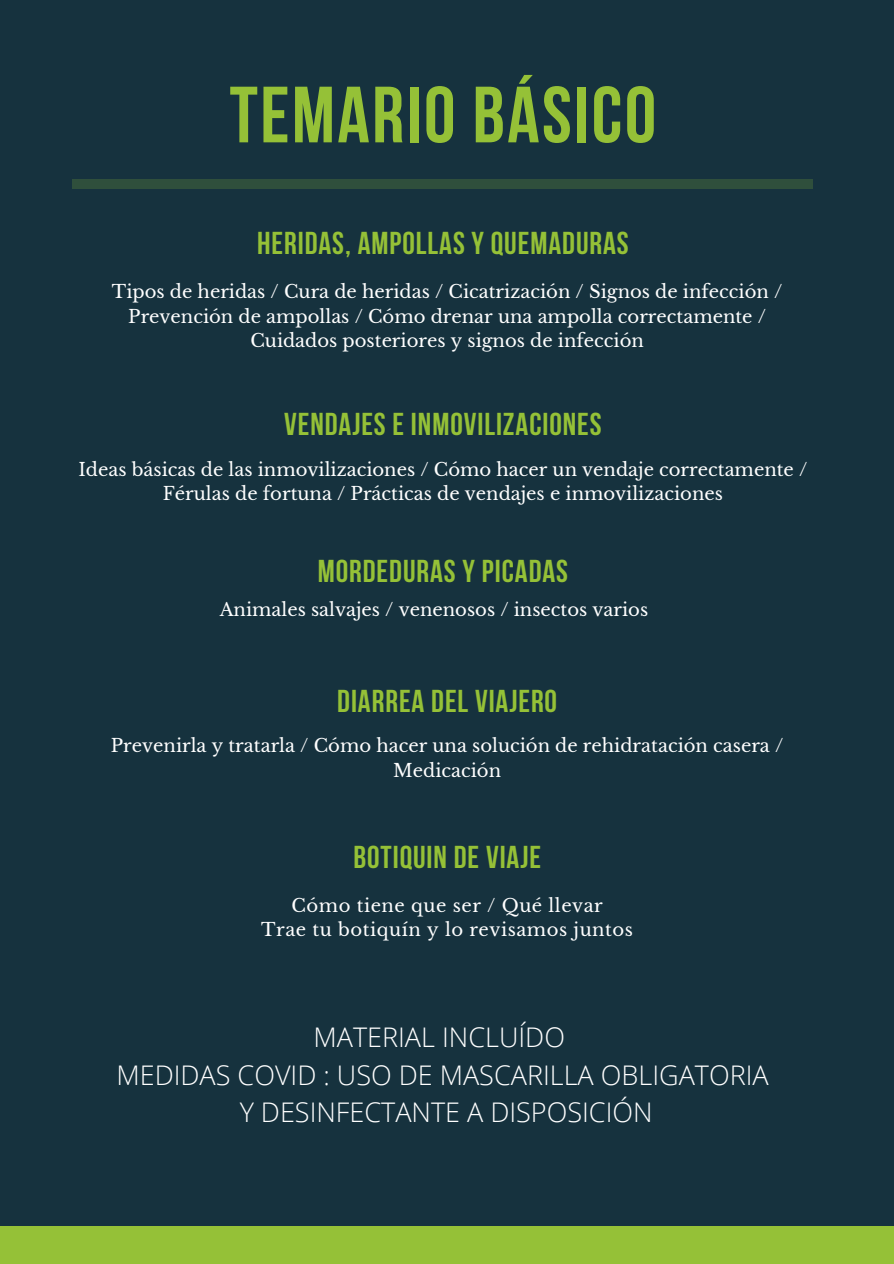
<style>
.page{position:relative;width:894px;height:1264px;background:#fff}
.page>*{position:absolute;margin:0;border:0;box-sizing:border-box;transform-origin:0 0}
.t1{font:700 79.5px "Bebas Neue";letter-spacing:.03em;color:#95c137}
.t2{font:700 31.5px "Bebas Neue";letter-spacing:.03em;color:#95c137}
.t3{font:300 27px "Open Sans";color:#fff}
.t4{font:18px/24.8px "Libre Baskerville";color:#fff;text-align:center}
.t5{font:18px "Libre Baskerville";letter-spacing:.03em;color:#fff}
</style>
<div class="page">
<div style="left:0;top:0;width:893px;height:1226px;background:#16323e"></div>
<div style="left:72px;top:180px;width:740px;height:9px;background:#2f4f3c"></div>
<div style="left:0;top:1226px;width:893px;height:37px;background:#95c137"></div>
<p class="t1" style="left:229px;top:83px;width:428px">TEMARIO BÁSICO</p>
<p class="t2" style="left:257px;top:231px;width:373px">HERIDAS, AMPOLLAS Y QUEMADURAS</p>
<p class="t4" style="left:112px;top:279px;width:671px">Tipos de heridas / Cura de heridas / Cicatrización / Signos de infección /</p>
<p class="t4" style="left:128px;top:304px;width:639px">Prevención de ampollas / Cómo drenar una ampolla correctamente /</p>
<p class="t4" style="left:250px;top:328px;width:395px">Cuidados posteriores y signos de infección</p>
<p class="t2" style="left:284px;top:411px;width:319px">VENDAJES E INMOVILIZACIONES</p>
<p class="t4" style="left:78px;top:457px;width:730px">Ideas básicas de las inmovilizaciones / Cómo hacer un vendaje correctamente /</p>
<p class="t4" style="left:163px;top:481px;width:561px">Férulas de fortuna / Prácticas de vendajes e inmovilizaciones</p>
<p class="t2" style="left:317px;top:558px;width:252px">MORDEDURAS Y PICADAS</p>
<p class="t4" style="left:220px;top:597px;width:430px">Animales salvajes / venenosos / insectos varios</p>
<p class="t2" style="left:337px;top:688px;width:221px">DIARREA DEL VIAJERO</p>
<p class="t4" style="left:111px;top:733px;width:673px">Prevenirla y tratarla / Cómo hacer una solución de rehidratación casera /<br>Medicación</p>
<p class="t2" style="left:353px;top:844px;width:189px">BOTIQUIN DE VIAJE</p>
<p class="t5" style="left:291px;top:894px;width:313px">Cómo tiene que ser / Qué llevar</p>
<p class="t5" style="left:261px;top:918px;width:373px">Trae tu botiquín y lo revisamos juntos</p>
<p class="t3" style="left:313px;top:1018px;width:253px">MATERIAL INCLUÍDO</p>
<p class="t3" style="left:116px;top:1055px;width:653px">MEDIDAS COVID : USO DE MASCARILLA OBLIGATORIA</p>
<p class="t3" style="left:240px;top:1092px;width:414px">Y DESINFECTANTE A DISPOSICIÓN</p>
</div>
